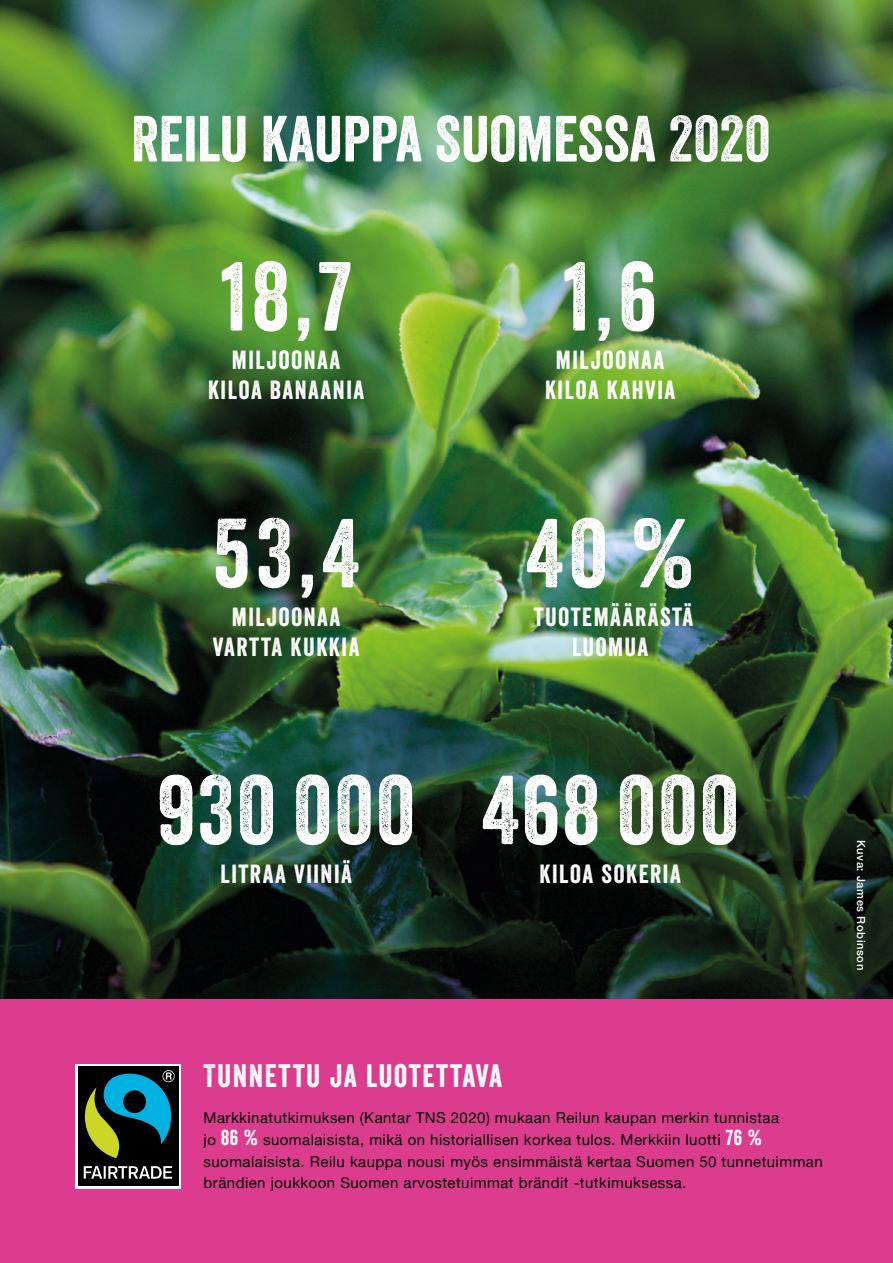
<style>
.page{position:relative;width:893px;height:1263px;background:#fff}
.page>*{position:absolute;margin:0;border:0;box-sizing:border-box;transform-origin:0 0}
.isotnumerot{font:94.5px "Veneer";letter-spacing:.03em;color:#fff}
.otsikot_taustalla{font:63px "Veneer";color:#fff}
.infoboksi_otsikko{font:31.5px "Veneer";letter-spacing:.05em;color:#fff}
.t1{font:25.5px/30px "Veneer";letter-spacing:.06em;color:#fff;text-align:center}
.infoboksi_leipis{font:15px/21.8px "Helvetica Neue";letter-spacing:.03em;color:#000}
.kuvaajatieto{font:500 11.25px "Helvetica Neue";letter-spacing:.05em;color:#fff}
.s1{font-family:"Veneer";font-size:21px;color:#fff}
</style>
<div class="page">
<img style="left:0;top:0;width:893px;height:999px">
<div style="left:0;top:999px;width:893px;height:264px;background:#db3c8e"></div>
<div style="left:75px;top:1064px;width:106px;height:124px;background:linear-gradient(to right,#fff,#fff)"></div>
<div style="left:78px;top:1066px;width:100px;height:120px;background:#000"></div>
<svg style="left:84px;top:1166px;width:88px;height:13px"></svg>
<svg style="left:85px;top:1070px;width:90px;height:88px"></svg>
<p class="otsikot_taustalla" style="left:131px;top:100px;width:641px">REILU KAUPPA SUOMESSA 2020</p>
<p class="isotnumerot" style="left:221px;top:239px;width:132px">18,7</p>
<p class="t1" style="left:208px;top:345px;width:158px">MILJOONAA<br>KILOA BANAANIA</p>
<p class="isotnumerot" style="left:213px;top:496px;width:148px">53,4</p>
<p class="t1" style="left:213px;top:601px;width:148px">MILJOONAA<br>VARTTA KUKKIA</p>
<p class="isotnumerot" style="left:564px;top:239px;width:95px">1,6</p>
<p class="t1" style="left:545px;top:345px;width:132px">MILJOONAA<br>KILOA KAHVIA</p>
<p class="isotnumerot" style="left:526px;top:496px;width:170px">40%</p>
<p class="t1" style="left:534px;top:601px;width:161px">TUOTEMÄÄRÄSTÄ<br>LUOMUA</p>
<p class="isotnumerot" style="left:157px;top:752px;width:259px">930 000</p>
<p class="t1" style="left:220px;top:858px;width:133px">LITRAA VIINIÄ</p>
<p class="isotnumerot" style="left:482px;top:752px;width:258px">468 000</p>
<p class="t1" style="left:540px;top:858px;width:143px">KILOA SOKERIA</p>
<p class="kuvaajatieto" style="left:870px;top:840px;width:132px;rotate:90deg">Kuva: James Robinson</p>
<p class="infoboksi_otsikko" style="left:204px;top:1057px;width:300px">TUNNETTU JA LUOTETTAVA</p>
<p class="infoboksi_leipis" style="left:204px;top:1108px;width:621px">Markkinatutkimuksen (Kantar TNS 2020) mukaan Reilun kaupan merkin tunnistaa<br>jo <span class="s1">86 %</span> suomalaisista, mikä on historiallisen korkea tulos. Merkkiin luotti <span class="s1">76 % </span>suomalaisista. Reilu kauppa nousi myös ensimmäistä kertaa Suomen 50 tunnetuimman brändien joukkoon Suomen arvostetuimmat brändit -tutkimuksessa.</p>
</div>
